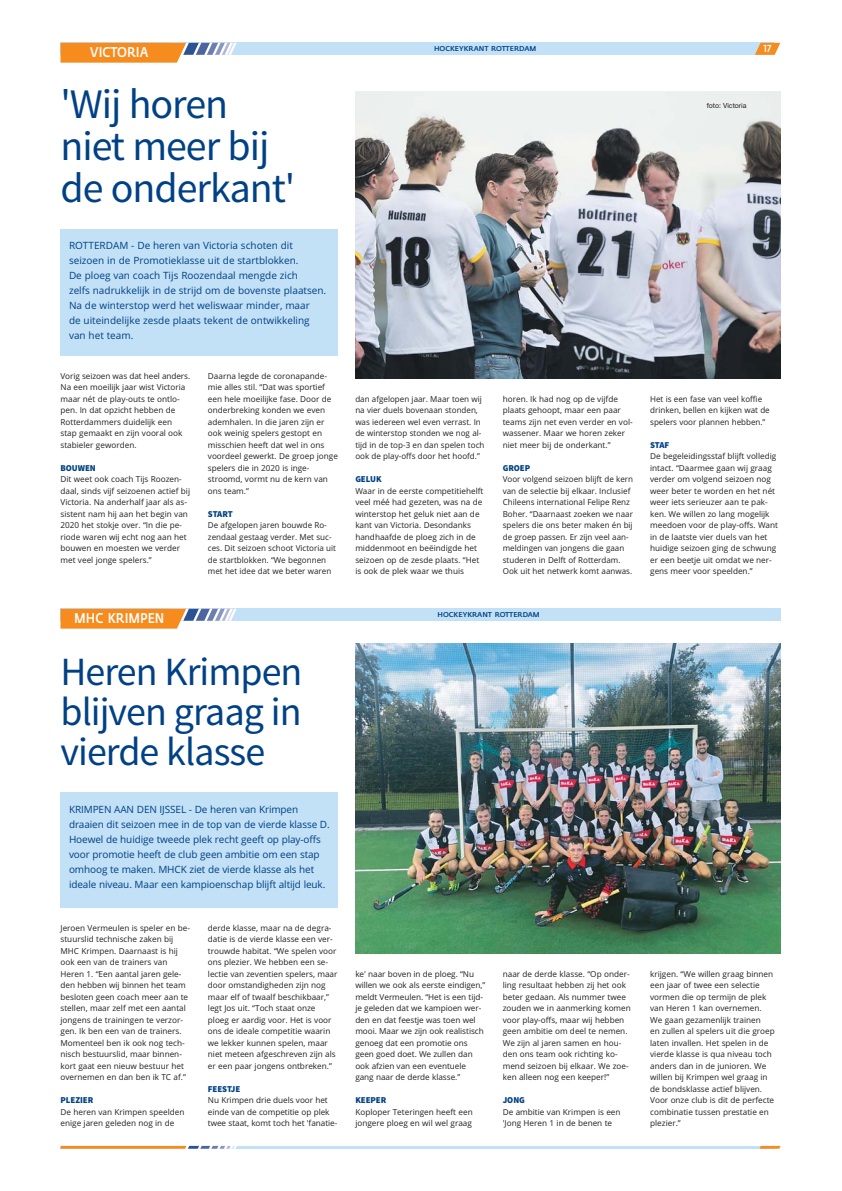
<style>
.page{position:relative;width:842px;height:1191px;background:#fff}
.page>*{position:absolute;margin:0;border:0;box-sizing:border-box;transform-origin:0 0}
.t1{font:42px/42px "Source Sans Pro";letter-spacing:-.025em;color:#004185}
.t2{font:40px/40px "Source Sans Pro";letter-spacing:-.025em;color:#004185;text-align:justify}
.t3{font:500 14px "Fedra Sans";color:#fff;scale:.85 1}
.t4{font:10px/15px "Open Sans";color:#004185}
.t5{font:500 10px "Fedra Sans";color:#fff;scale:.9 1}
.t6{font:900 9px "Source Sans Pro";letter-spacing:-.005em;color:#004185}
.t7{font:8.2px/11.5px "Open Sans";color:#231f20}
.t8{font:500 7px "Fedra Sans";color:#004185}
.t9{font:7px "Helvetica Neue";color:#231f20}
</style>
<div class="page">
<hr style="left:61px;top:1145px;width:713px;height:3px;background:#c2e0f6">
<svg style="left:61px;top:1145px;width:176px;height:3px"></svg>
<svg style="left:759px;top:1145px;width:22px;height:3px"></svg>
<div style="left:60px;top:43px;width:713px;height:12px;background:#c2e0f6"></div>
<svg style="left:60px;top:43px;width:177px;height:20px;background:#e6a15e"></svg>
<svg style="left:755px;top:43px;width:25px;height:12px"></svg>
<div style="left:60px;top:229px;width:278px;height:127px;background:#c2e0f6"></div>
<img style="left:355px;top:91px;width:425px;height:287px">
<div style="left:60px;top:609px;width:720px;height:12px;background:#c2e0f6"></div>
<svg style="left:61px;top:609px;width:176px;height:19px;background:#e59f5a"></svg>
<div style="left:60px;top:793px;width:278px;height:115px;background:#c2e0f6"></div>
<img style="left:355px;top:643px;width:425px;height:311px">
<h3 class="t3" style="left:90px;top:46px;width:70px">VICTORIA</h3>
<p class="t5" style="left:763px;top:44px;width:10px">17</p>
<p class="t8" style="left:434px;top:46px;width:104px">HOCKEYKRANT ROTTERDAM</p>
<h1 class="t1" style="left:60px;top:87px;width:236px">'Wij horen niet meer bij de onderkant'</h1>
<p class="t4" style="left:69px;top:239px;width:259px">ROTTERDAM - De heren van Victoria schoten dit seizoen in de Promotieklasse uit de startblokken.<br>De ploeg van coach Tijs Roozendaal mengde zich<br>zelfs nadrukkelijk in de strijd om de bovenste plaatsen.<br>Na de winterstop werd het weliswaar minder, maar<br>de uiteindelijke zesde plaats tekent de ontwikkeling van het team.</p>
<p class="t7" style="left:60px;top:371px;width:131px">Vorig seizoen was dat heel anders.<br>Na een moeilijk jaar wist Victoria maar nét de play-outs te ontlo&shy;pen. In dat opzicht hebben de<br>Rotterdammers duidelijk een stap gemaakt en zijn vooral ook stabieler geworden.</p>
<p class="t6" style="left:60px;top:464px;width:37px">BOUWEN</p>
<p class="t7" style="left:60px;top:474px;width:131px">Dit weet ook coach Tijs Roozen&shy;daal, sinds vijf seizoenen actief bij<br>Victoria. Na anderhalf jaar als as&shy;sistent nam hij aan het begin van<br>2020 het stokje over. “In die pe&shy;riode waren wij echt nog aan het bouwen en moesten we verder met veel jonge spelers.”</p>
<p class="t7" style="left:208px;top:371px;width:131px">Daarna legde de coronapande&shy;mie alles stil. “Dat was sportief een hele moeilijke fase. Door de onderbreking konden we even ademhalen. In die jaren zijn er ook weinig spelers gestopt en misschien heeft dat wel in ons voordeel gewerkt. De groep jonge spelers die in 2020 is inge&shy;stroomd, vormt nu de kern van ons team.”</p>
<p class="t6" style="left:208px;top:510px;width:26px">START</p>
<p class="t7" style="left:208px;top:520px;width:130px">De afgelopen jaren bouwde Ro&shy;zendaal gestaag verder. Met suc&shy;ces. Dit seizoen schoot Victoria uit de startblokken. “We begonnen met het idee dat we beter waren</p>
<p class="t7" style="left:355px;top:394px;width:131px">dan afgelopen jaar. Maar toen wij na vier duels bovenaan stonden, was iedereen wel even verrast. In de winterstop stonden we nog al&shy;tijd in de top-3 en dan spelen toch ook de play-offs door het hoofd.”</p>
<p class="t6" style="left:355px;top:476px;width:28px">GELUK</p>
<p class="t7" style="left:355px;top:486px;width:130px">Waar in de eerste competitiehelft veel méé had gezeten, was na de winterstop het geluk niet aan de kant van Victoria. Desondanks handhaafde de ploeg zich in de middenmoot en beëindigde het seizoen op de zesde plaats. “Het is ook de plek waar we thuis</p>
<p class="t7" style="left:503px;top:394px;width:131px">horen. Ik had nog op de vijfde plaats gehoopt, maar een paar teams zijn net even verder en vol&shy;wassener. Maar we horen zeker niet meer bij de onderkant.”</p>
<p class="t6" style="left:503px;top:464px;width:29px">GROEP</p>
<p class="t7" style="left:503px;top:474px;width:132px">Voor volgend seizoen blijft de kern van de selectie bij elkaar. Inclusief Chileens international Felipe Renz Boher. “Daarnaast zoeken we naar spelers die ons beter maken én bij de groep passen. Er zijn veel aan&shy;meldingen van jongens die gaan studeren in Delft of Rotterdam.<br>Ook uit het netwerk komt aanwas.</p>
<h3 class="t3" style="left:74px;top:612px;width:107px">MHC KRIMPEN</h3>
<p class="t8" style="left:438px;top:612px;width:104px">HOCKEYKRANT ROTTERDAM</p>
<h2 class="t2" style="left:60px;top:655px;width:243px">Heren Krimpen blijven graag in vierde klasse</h2>
<p class="t4" style="left:69px;top:803px;width:262px">KRIMPEN AAN DEN IJSSEL - De heren van Krimpen draaien dit seizoen mee in de top van de vierde klasse D.<br>Hoewel de huidige tweede plek recht geeft op play-offs voor promotie heeft de club geen ambitie om een stap omhoog te maken. MHCK ziet de vierde klasse als het ideale niveau. Maar een kampioenschap blijft altijd leuk.</p>
<p class="t7" style="left:60px;top:923px;width:131px">Jeroen Vermeulen is speler en be&shy;stuurslid technische zaken bij<br>MHC Krimpen. Daarnaast is hij ook een van de trainers van<br>Heren 1. “Een aantal jaren gele&shy;den hebben wij binnen het team besloten geen coach meer aan te stellen, maar zelf met een aantal jongens de trainingen te verzor&shy;gen. Ik ben een van de trainers.<br>Momenteel ben ik ook nog tech&shy;nisch bestuurslid, maar binnen&shy;kort gaat een nieuw bestuur het overnemen en dan ben ik TC af.”</p>
<p class="t6" style="left:60px;top:1097px;width:34px">PLEZIER</p>
<p class="t7" style="left:60px;top:1107px;width:125px">De heren van Krimpen speelden enige jaren geleden nog in de</p>
<p class="t7" style="left:208px;top:923px;width:131px">derde klasse, maar na de degra&shy;datie is de vierde klasse een ver&shy;trouwde habitat. “We spelen voor ons plezier. We hebben een se&shy;lectie van zeventien spelers, maar door omstandigheden zijn nog maar elf of twaalf beschikbaar,” legt Jos uit. “Toch staat onze ploeg er aardig voor. Het is voor ons de ideale competitie waarin we lekker kunnen spelen, maar niet meteen afgeschreven zijn als er een paar jongens ontbreken.”</p>
<p class="t6" style="left:208px;top:1085px;width:34px">FEESTJE</p>
<p class="t7" style="left:208px;top:1095px;width:131px">Nu Krimpen drie duels voor het einde van de competitie op plek twee staat, komt toch het 'fanatie-</p>
<p class="t7" style="left:355px;top:969px;width:131px">ke' naar boven in de ploeg. “Nu willen we ook als eerste eindigen,” meldt Vermeulen. “Het is een tijd&shy;je geleden dat we kampioen wer&shy;den en dat feestje was toen wel mooi. Maar we zijn ook realistisch genoeg dat een promotie ons geen goed doet. We zullen dan ook afzien van een eventuele gang naar de derde klasse.”</p>
<p class="t6" style="left:355px;top:1097px;width:33px">KEEPER</p>
<p class="t7" style="left:355px;top:1107px;width:119px">Koploper Teteringen heeft een jongere ploeg en wil wel graag</p>
<p class="t7" style="left:503px;top:969px;width:130px">naar de derde klasse. “Op onder&shy;ling resultaat hebben zij het ook beter gedaan. Als nummer twee zouden we in aanmerking komen voor play-offs, maar wij hebben geen ambitie om deel te nemen.<br>We zijn al jaren samen en hou&shy;den ons team ook richting ko&shy;mend seizoen bij elkaar. We zoe&shy;ken alleen nog een keeper!”</p>
<p class="t6" style="left:503px;top:1097px;width:24px">JONG</p>
<p class="t7" style="left:503px;top:1107px;width:119px">De ambitie van Krimpen is een 'Jong Heren 1 in de benen te</p>
<p class="t9" style="left:707px;top:103px;width:41px">foto: Victoria</p>
<p class="t7" style="left:650px;top:394px;width:121px">Het is een fase van veel koffie drinken, bellen en kijken wat de spelers voor plannen hebben.”</p>
<p class="t6" style="left:650px;top:441px;width:21px">STAF</p>
<p class="t7" style="left:650px;top:451px;width:129px">De begeleidingsstaf blijft volledig intact. “Daarmee gaan wij graag verder om volgend seizoen nog weer beter te worden en het nét weer iets serieuzer aan te pak&shy;ken. We willen zo lang mogelijk meedoen voor de play-offs. Want in de laatste vier duels van het huidige seizoen ging de schwung er een beetje uit omdat we ner&shy;gens meer voor speelden.”</p>
<p class="t7" style="left:650px;top:969px;width:126px">krijgen. “We willen graag binnen een jaar of twee een selectie vormen die op termijn de plek van Heren 1 kan overnemen.<br>We gaan gezamenlijk trainen<br>en zullen al spelers uit die groep laten invallen. Het spelen in de vierde klasse is qua niveau toch anders dan in de junioren. We willen bij Krimpen wel graag in de bondsklasse actief blijven.<br>Voor onze club is dit de perfecte combinatie tussen prestatie en plezier.”</p>
</div>
